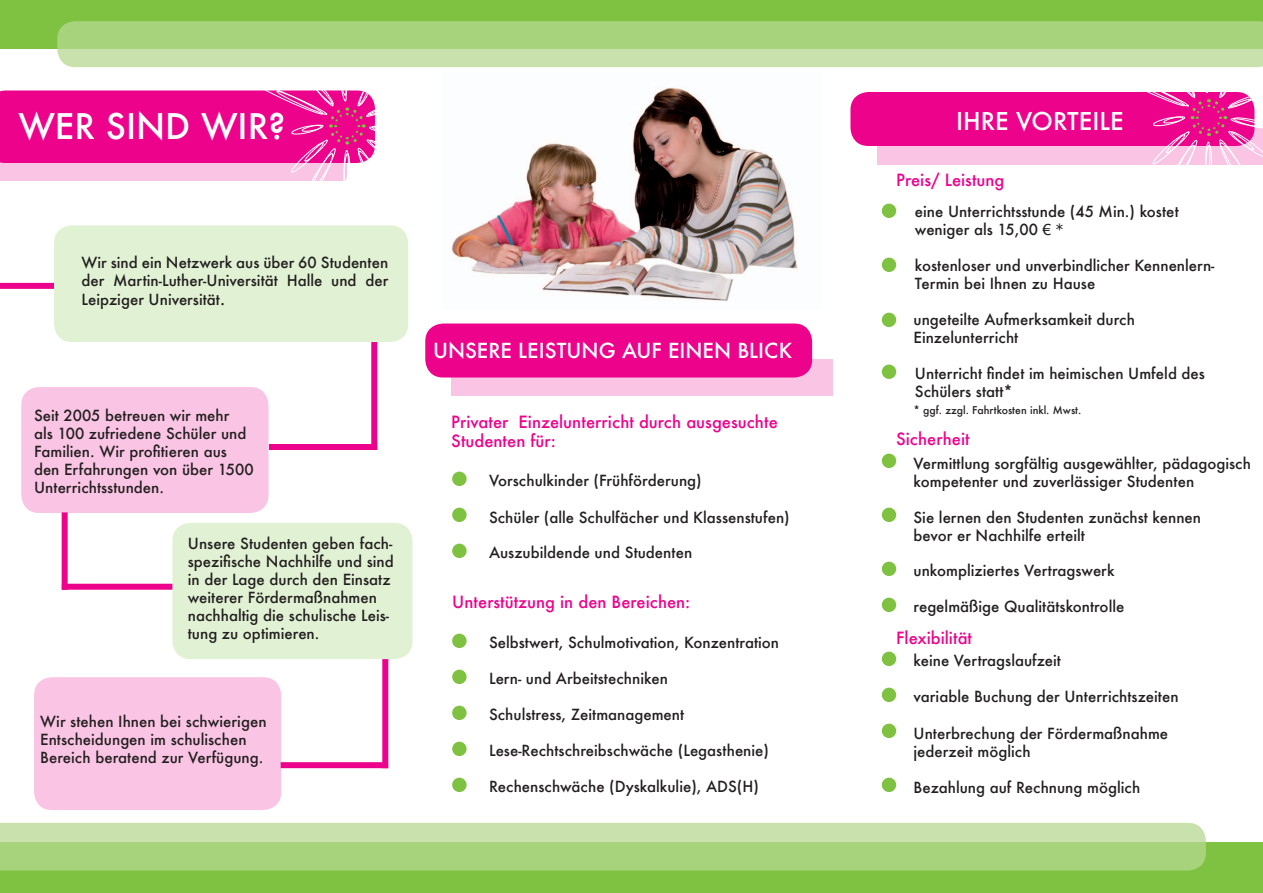
<style>
.page{position:relative;width:1263px;height:893px;background:#fff}
.page>*{position:absolute;margin:0;border:0;box-sizing:border-box;transform-origin:0 0}
.t1{font:500 34.5px "Futura";color:#fff}
.t2{font:500 24px "Futura";color:#fff}
.t3{font:500 20.25px "Futura";color:#fff}
.t4{font:500 16.5px/19.8px "Futura";color:#ed028c}
.t5{font:500 15px/18px "Futura";color:#231f20}
.t6{font:500 10.5px "Futura";color:#231f20}
.s1{font-size:16.5px}
.s2{font-family:"Tahoma";font-weight:400}
</style>
<div class="page">
<div style="left:0;top:842px;width:1263px;height:51px;background:#7fc241"></div>
<svg style="left:0;top:823px;width:1206px;height:47px;background:#b5d990"></svg>
<svg style="left:0;top:67px;width:415px;height:169px"></svg>
<div style="left:451px;top:360px;width:381px;height:36px;background:#fac5e4"></div>
<div style="left:425px;top:324px;width:387px;height:54px;background:#ed028c;border-radius:18px"></div>
<div style="left:877px;top:128px;width:386px;height:36px;background:#fac5e4"></div>
<div style="left:850px;top:92px;width:404px;height:54px;background:#ed028c;border-radius:18px"></div>
<svg style="left:1112px;top:67px;width:151px;height:98px"></svg>
<div style="left:452px;top:472px;width:15px;height:14px;background:#7fc241;border-radius:50%"></div>
<div style="left:452px;top:508px;width:15px;height:14px;background:#7fc241;border-radius:50%"></div>
<div style="left:452px;top:544px;width:15px;height:14px;background:#7fc241;border-radius:50%"></div>
<div style="left:452px;top:634px;width:15px;height:14px;background:#7fc241;border-radius:50%"></div>
<div style="left:452px;top:670px;width:15px;height:14px;background:#7fc241;border-radius:50%"></div>
<div style="left:452px;top:706px;width:15px;height:14px;background:#7fc241;border-radius:50%"></div>
<div style="left:452px;top:742px;width:15px;height:14px;background:#7fc241;border-radius:50%"></div>
<div style="left:452px;top:778px;width:15px;height:14px;background:#7fc241;border-radius:50%"></div>
<div style="left:54px;top:225px;width:354px;height:117px;background:#e1f1d3;border-radius:18px"></div>
<div style="left:0;top:283px;width:54px;height:6px;background:#ed028c"></div>
<div style="left:21px;top:387px;width:247px;height:126px;background:#fac5e4;border-radius:18px"></div>
<div style="left:62px;top:512px;width:6px;height:78px;background:#ed028c"></div>
<div style="left:62px;top:584px;width:110px;height:6px;background:#ed028c"></div>
<div style="left:172px;top:523px;width:240px;height:136px;background:#e1f1d3;border-radius:18px"></div>
<div style="left:371px;top:342px;width:6px;height:108px;background:#ed028c"></div>
<div style="left:269px;top:444px;width:108px;height:6px;background:#ed028c"></div>
<div style="left:382px;top:659px;width:6px;height:109px;background:#ed028c"></div>
<div style="left:281px;top:762px;width:107px;height:6px;background:#ed028c"></div>
<div style="left:34px;top:677px;width:247px;height:133px;background:#fac5e4;border-radius:18px"></div>
<div style="left:882px;top:258px;width:14px;height:14px;background:#7fc241;border-radius:50%"></div>
<div style="left:882px;top:313px;width:14px;height:14px;background:#7fc241;border-radius:50%"></div>
<div style="left:882px;top:365px;width:14px;height:14px;background:#7fc241;border-radius:50%"></div>
<div style="left:882px;top:454px;width:14px;height:14px;background:#7fc241;border-radius:50%"></div>
<div style="left:882px;top:508px;width:14px;height:14px;background:#7fc241;border-radius:50%"></div>
<div style="left:882px;top:598px;width:14px;height:14px;background:#7fc241;border-radius:50%"></div>
<div style="left:882px;top:562px;width:14px;height:14px;background:#7fc241;border-radius:50%"></div>
<div style="left:882px;top:652px;width:14px;height:14px;background:#7fc241;border-radius:50%"></div>
<div style="left:882px;top:688px;width:14px;height:14px;background:#7fc241;border-radius:50%"></div>
<div style="left:882px;top:724px;width:14px;height:14px;background:#7fc241;border-radius:50%"></div>
<div style="left:882px;top:778px;width:14px;height:14px;background:#7fc241;border-radius:50%"></div>
<div style="left:882px;top:204px;width:14px;height:14px;background:#7fc241;border-radius:50%"></div>
<div style="left:0;top:0;width:1263px;height:49px;background:#7fc241"></div>
<svg style="left:57px;top:21px;width:1206px;height:46px;background:#b4d88f"></svg>
<img style="left:451px;top:87px;width:347px;height:214px">
<p class="t1" style="left:18px;top:102px;width:269px">WER SIND WIR?</p>
<p class="t5" style="left:81px;top:253px;width:308px">Wir sind ein Netzwerk aus über 60 Studenten der Martin-Luther-Universität Halle und der</p>
<p class="t5" style="left:81px;top:291px;width:145px">Leipziger Universität<span class="s1">.</span></p>
<p class="t5" style="left:34px;top:406px;width:221px">Seit 2005 betreuen wir mehr<br>als 100 zufriedene Schüler und<br>Familien. Wir profitieren aus den Erfahrungen von über 1500<br>Unterrichtsstunden.</p>
<p class="t5" style="left:188px;top:534px;width:207px">Unsere Studenten geben fach&shy;spezifische Nachhilfe und sind in der Lage durch den Einsatz weiterer Fördermaßnahmen nachhaltig die schulische Leis&shy;tung zu optimieren.</p>
<p class="t5" style="left:40px;top:712px;width:228px">Wir stehen Ihnen bei schwierigen<br>Entscheidungen im schulischen<br>Bereich beratend zur Verfügung.</p>
<p class="t3" style="left:433px;top:337px;width:361px">UNSERE LEISTUNG AUF EINEN BLICK</p>
<p class="t4" style="left:451px;top:411px;width:328px">Privater Einzelunterricht durch ausgesuchte<br>Studenten für:</p>
<p class="t5" style="left:489px;top:471px;width:214px">Vorschulkinder (Frühförderung)</p>
<p class="t5" style="left:489px;top:508px;width:302px">Schüler (alle Schulfächer und Klassenstufen)</p>
<p class="t5" style="left:489px;top:544px;width:205px">Auszubildende und Studenten</p>
<p class="t4" style="left:452px;top:591px;width:240px">Unterstützung in den Bereichen:</p>
<p class="t5" style="left:489px;top:633px;width:291px">Selbstwert, Schulmotivation, Konzentration</p>
<p class="t5" style="left:489px;top:669px;width:180px">Lern- und Arbeitstechniken</p>
<p class="t5" style="left:489px;top:705px;width:197px">Schulstress, Zeitmanagement</p>
<p class="t5" style="left:489px;top:741px;width:281px">Lese-Rechtschreibschwäche (Legasthenie)</p>
<p class="t5" style="left:489px;top:777px;width:271px">Rechenschwäche (Dyskalkulie), ADS(H)</p>
<p class="t2" style="left:956px;top:104px;width:169px">IHRE VORTEILE</p>
<p class="t4" style="left:896px;top:170px;width:110px">Preis/ Leistung</p>
<p class="t5" style="left:915px;top:202px;width:265px">eine Unterrichtsstunde (45 Min.) kostet weniger als 15,00 <span class="s2">€ *</span></p>
<p class="t5" style="left:915px;top:256px;width:301px">kostenloser und unverbindlicher Kennenlern-<br>Termin bei Ihnen zu Hause</p>
<p class="t5" style="left:913px;top:310px;width:223px">ungeteilte Aufmerksamkeit durch<br>Einzelunterricht</p>
<p class="t5" style="left:915px;top:364px;width:292px">Unterricht findet im heimischen Umfeld des<br>Schülers statt*</p>
<p class="t6" style="left:913px;top:403px;width:169px">* ggf. zzgl. Fahrtkosten inkl. Mwst.</p>
<p class="t4" style="left:896px;top:429px;width:75px">Sicherheit</p>
<p class="t5" style="left:913px;top:454px;width:339px">Vermittlung sorgfältig ausgewählter, pädagogisch kompetenter und zuverlässiger Studenten</p>
<p class="t5" style="left:913px;top:508px;width:289px">Sie lernen den Studenten zunächst kennen bevor er Nachhilfe erteilt</p>
<p class="t5" style="left:913px;top:561px;width:203px">unkompliziertes Vertragswerk</p>
<p class="t5" style="left:913px;top:597px;width:212px">regelmäßige Qualitätskontrolle</p>
<p class="t4" style="left:896px;top:627px;width:77px">Flexibilität</p>
<p class="t5" style="left:913px;top:651px;width:149px">keine Vertragslaufzeit</p>
<p class="t5" style="left:913px;top:687px;width:267px">variable Buchung der Unterrichtszeiten</p>
<p class="t5" style="left:913px;top:724px;width:256px">Unterbrechung der Fördermaßnahme jederzeit möglich</p>
<p class="t5" style="left:913px;top:778px;width:228px">Bezahlung auf Rechnung möglich</p>
</div>
